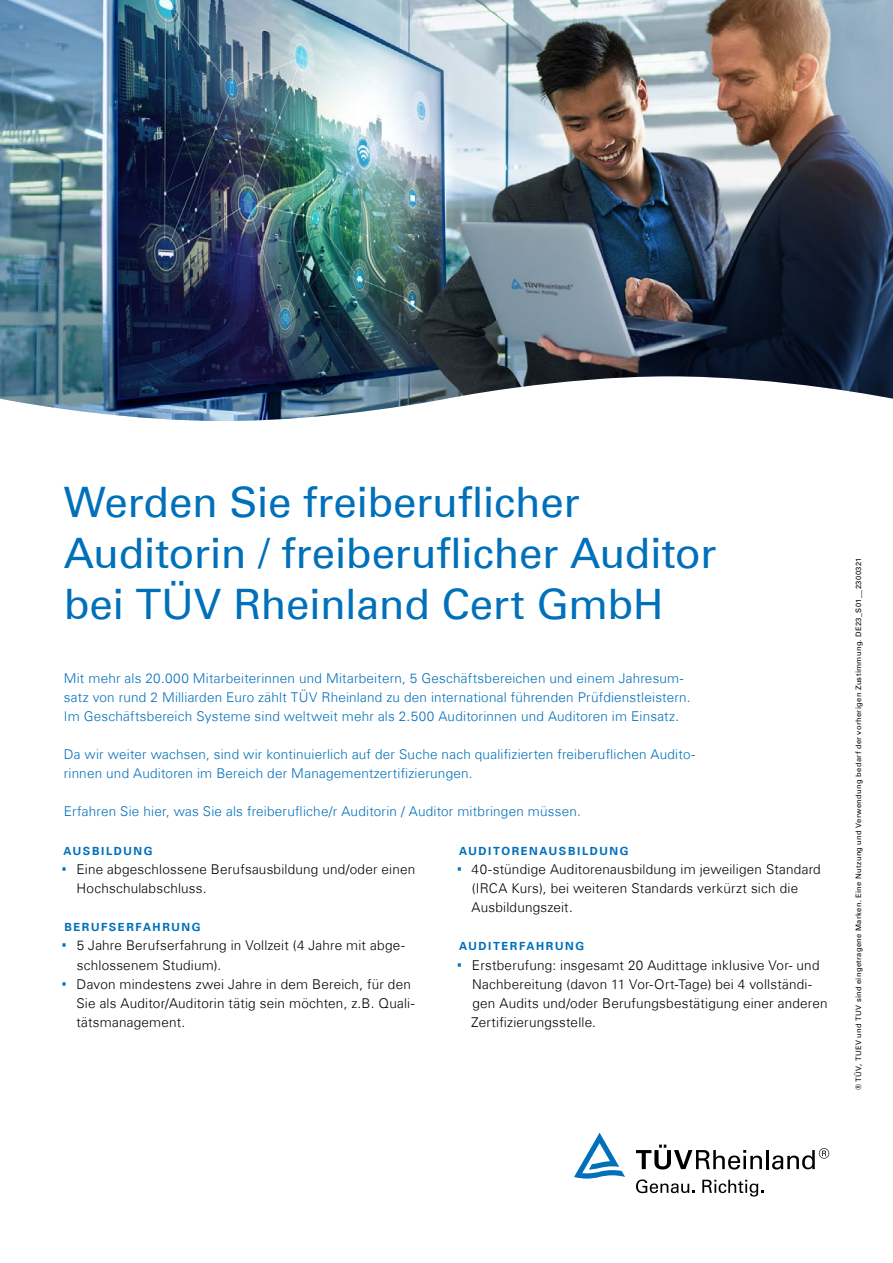
<style>
.page{position:relative;width:893px;height:1263px;background:#fff}
.page>*{position:absolute;margin:0;border:0;box-sizing:border-box;transform-origin:0 0}
.t1{font:42px/51px "Univers Com 55 Roman";letter-spacing:-.01em;color:#0070ba}
.t2{font:300 13.5px/19.2px "Univers Com 45";letter-spacing:.015em;color:#000}
.t3{font:300 13.5px/19.2px "Univers Com 45";letter-spacing:.015em;color:#0070ba}
.t4{font:700 11.25px "Univers Com 65";letter-spacing:.145em;color:#0070ba}
.t5{font:7.5px "Univers Com 55 Roman";letter-spacing:.05em;color:#000}
.s1{font-family:"Univers Com 55 Roman";font-weight:400;font-size:27px;color:#0070ba}
</style>
<div class="page">
<svg style="left:636px;top:1144px;width:126px;height:25px"></svg>
<hr style="left:766px;top:1150px;width:3px;height:19px;background:#000">
<svg style="left:772px;top:1148px;width:57px;height:21px"></svg>
<svg style="left:636px;top:1179px;width:58px;height:14px"></svg>
<svg style="left:702px;top:1180px;width:61px;height:16px"></svg>
<svg style="left:574px;top:1133px;width:51px;height:45px"></svg>
<img style="left:0;top:0;width:893px;height:421px">
<h1 class="t1" style="left:64px;top:476px;width:654px">Werden Sie freiberuflicher<br>Auditorin / freiberuflicher Auditor bei TÜV Rheinland Cert GmbH</h1>
<p class="t3" style="left:64px;top:668px;width:628px">Mit mehr als 20.000 Mitarbeiterinnen und Mitarbeitern, 5 Geschäftsbereichen und einem Jahresum&shy;satz von rund 2 Milliarden Euro zählt TÜV Rheinland zu den international führenden Prüfdienstleistern.<br>Im Geschäftsbereich Systeme sind weltweit mehr als 2.500 Auditorinnen und Auditoren im Einsatz.</p>
<p class="t3" style="left:64px;top:745px;width:633px">Da wir weiter wachsen, sind wir kontinuierlich auf der Suche nach qualifizierten freiberuflichen Audito&shy;rinnen und Auditoren im Bereich der Managementzertifizierungen.</p>
<p class="t3" style="left:64px;top:802px;width:519px">Erfahren Sie hier, was Sie als freiberufliche/r Auditorin / Auditor mitbringen müssen.</p>
<p class="t4" style="left:64px;top:844px;width:91px">AUSBILDUNG</p>
<p class="t2" style="left:77px;top:859px;width:340px;text-indent:-16px"><span class="s1">·</span> Eine abgeschlossene Berufsausbildung und/oder einen<br>Hochschulabschluss.</p>
<p class="t4" style="left:64px;top:921px;width:138px">BERUFSERFAHRUNG</p>
<p class="t2" style="left:60px;top:936px;width:346px"><span class="s1">·</span> 5 Jahre Berufserfahrung in Vollzeit (4 Jahre mit abge-</p>
<p class="t2" style="left:77px;top:955px;width:146px">schlossenem Studium).</p>
<p class="t2" style="left:60px;top:974px;width:352px"><span class="s1">·</span> Davon mindestens zwei Jahre in dem Bereich, für den</p>
<p class="t2" style="left:76px;top:993px;width:340px">Sie als Auditor/Auditorin tätig sein möchten, z.B. Quali-</p>
<p class="t2" style="left:76px;top:1012px;width:110px">tätsmanagement.</p>
<p class="t4" style="left:459px;top:844px;width:171px">AUDITORENAUSBILDUNG</p>
<p class="t2" style="left:472px;top:859px;width:351px;text-indent:-16px"><span class="s1">·</span> 40-stündige Auditorenausbildung im jeweiligen Standard (IRCA Kurs), bei weiteren Standards verkürzt sich die<br>Ausbildungszeit.</p>
<p class="t4" style="left:459px;top:940px;width:127px">AUDITERFAHRUNG</p>
<p class="t2" style="left:471px;top:955px;width:358px;text-indent:-15px"><span class="s1">·</span> Erstberufung: insgesamt 20 Audittage inklusive Vor- und Nachbereitung (davon 11 Vor-Ort-Tage) bei 4 vollständi&shy;gen Audits und/oder Berufungsbestätigung einer anderen Zertifizierungsstelle.</p>
<p class="t5" style="left:854px;top:1090px;width:534px;rotate:-90deg">® TÜV, TUEV und TUV sind eingetragene Marken. Eine Nutzung und Verwendung bedarf der vorherigen Zustimmung. DE23_S01__2300321</p>
</div>
